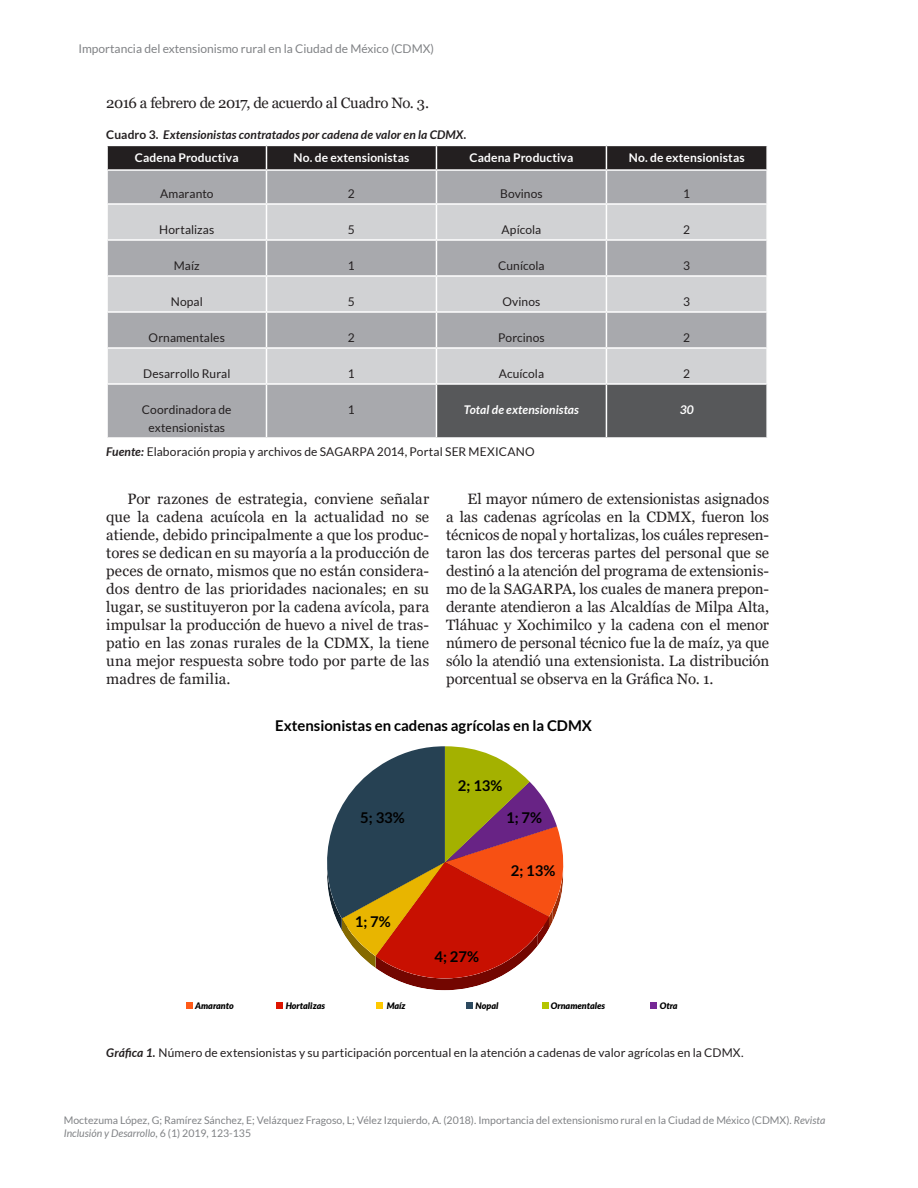
<style>
.page{position:relative;width:918px;height:1188px;background:#fff}
.page>*{position:absolute;margin:0;border:0;box-sizing:border-box;transform-origin:0 0}
.t1{font:15px/18px "Georgia";letter-spacing:-.005em;color:#231f20;text-align:justify}
.t2{font:15px "Georgia";letter-spacing:-.025em;color:#231f20}
.t3{font:700 14.85px "Lato";color:#000}
.t4{font:12px/18px "Lato";letter-spacing:.005em;color:#231f20;text-align:center}
.t5{font:700 12px "Lato";letter-spacing:.01em;color:#fff}
.t6{font:italic 700 12px "Lato";letter-spacing:.01em;color:#231f20}
.t7{font:12px "Lato";color:#808285}
.t8{font:italic 700 12px "Lato";letter-spacing:.005em;color:#fff}
.t9{font:10.5px/12.6px "Lato";color:#808285}
.t10{font:italic 900 9px "Lato";color:#000}
.s1{font-style:normal}
.s2{font-weight:700;font-style:italic}
.s3{font-style:italic}
</style>
<div class="page">
<div style="left:108px;top:171px;width:658px;height:266px;background:#a8a9ad"></div>
<svg style="left:108px;top:205px;width:658px;height:178px;background:#c0c1c4"></svg>
<div style="left:437px;top:385px;width:329px;height:52px;background:#57585a"></div>
<svg style="left:107px;top:145px;width:659px;height:24px;background:#2f2b2c"></svg>
<hr style="left:266px;top:171px;width:1px;height:32px;background:#fff">
<hr style="left:436px;top:171px;width:1px;height:32px;background:#fff">
<hr style="left:606px;top:171px;width:1px;height:32px;background:#fff">
<hr style="left:106px;top:203px;width:160px;height:2px;background:#fff">
<hr style="left:266px;top:203px;width:170px;height:2px;background:#fff">
<hr style="left:266px;top:205px;width:1px;height:34px;background:#fff">
<hr style="left:436px;top:203px;width:170px;height:2px;background:#fff">
<hr style="left:436px;top:205px;width:1px;height:34px;background:#fff">
<hr style="left:606px;top:203px;width:162px;height:2px;background:#fff">
<hr style="left:606px;top:205px;width:1px;height:34px;background:#fff">
<hr style="left:106px;top:239px;width:160px;height:2px;background:#fff">
<hr style="left:266px;top:239px;width:170px;height:2px;background:#fff">
<hr style="left:266px;top:241px;width:1px;height:34px;background:#fff">
<hr style="left:436px;top:239px;width:170px;height:2px;background:#fff">
<hr style="left:436px;top:241px;width:1px;height:34px;background:#fff">
<hr style="left:606px;top:239px;width:162px;height:2px;background:#fff">
<hr style="left:606px;top:241px;width:1px;height:34px;background:#fff">
<hr style="left:106px;top:275px;width:160px;height:2px;background:#fff">
<hr style="left:266px;top:275px;width:170px;height:2px;background:#fff">
<hr style="left:266px;top:277px;width:1px;height:34px;background:#fff">
<hr style="left:436px;top:275px;width:170px;height:2px;background:#fff">
<hr style="left:436px;top:277px;width:1px;height:34px;background:#fff">
<hr style="left:606px;top:275px;width:162px;height:2px;background:#fff">
<hr style="left:606px;top:277px;width:1px;height:34px;background:#fff">
<hr style="left:106px;top:311px;width:160px;height:2px;background:#fff">
<hr style="left:266px;top:311px;width:170px;height:2px;background:#fff">
<hr style="left:266px;top:313px;width:1px;height:34px;background:#fff">
<hr style="left:436px;top:311px;width:170px;height:2px;background:#fff">
<hr style="left:436px;top:313px;width:1px;height:34px;background:#fff">
<hr style="left:606px;top:311px;width:162px;height:2px;background:#fff">
<hr style="left:606px;top:313px;width:1px;height:34px;background:#fff">
<hr style="left:106px;top:347px;width:160px;height:2px;background:#fff">
<hr style="left:266px;top:347px;width:170px;height:2px;background:#fff">
<hr style="left:266px;top:349px;width:1px;height:34px;background:#fff">
<hr style="left:436px;top:347px;width:170px;height:2px;background:#fff">
<hr style="left:436px;top:349px;width:1px;height:34px;background:#fff">
<hr style="left:606px;top:347px;width:162px;height:2px;background:#fff">
<hr style="left:606px;top:349px;width:1px;height:34px;background:#fff">
<hr style="left:106px;top:383px;width:160px;height:2px;background:#fff">
<hr style="left:266px;top:383px;width:170px;height:2px;background:#fff">
<hr style="left:266px;top:385px;width:1px;height:52px;background:#fff">
<hr style="left:436px;top:383px;width:170px;height:2px;background:#fff">
<hr style="left:436px;top:385px;width:1px;height:52px;background:#fff">
<hr style="left:606px;top:383px;width:162px;height:2px;background:#fff">
<hr style="left:606px;top:385px;width:1px;height:52px;background:#fff">
<svg style="left:327px;top:746px;width:236px;height:244px"></svg>
<div style="left:186px;top:1002px;width:6px;height:7px;background:#ff5a18"></div>
<div style="left:276px;top:1002px;width:6px;height:7px;background:#de1401"></div>
<div style="left:377px;top:1002px;width:6px;height:7px;background:#ffc900"></div>
<div style="left:467px;top:1002px;width:6px;height:7px;background:#2c495f"></div>
<div style="left:542px;top:1002px;width:6px;height:7px;background:#b4c500"></div>
<div style="left:651px;top:1002px;width:6px;height:7px;background:#752895"></div>
<p class="t7" style="left:78px;top:42px;width:357px">Importancia del extensionismo rural en la Ciudad de México (CDMX)</p>
<p class="t2" style="left:106px;top:94px;width:324px">2016 a febrero de 2017, de acuerdo al Cuadro No. 3.</p>
<p class="t6" style="left:106px;top:127px;width:362px"><span class="s1">Cuadro 3.</span> Extensionistas contratados por cadena de valor en la CDMX.</p>
<p class="t5" style="left:135px;top:151px;width:105px">Cadena Productiva</p>
<p class="t5" style="left:294px;top:151px;width:117px">No. de extensionistas</p>
<p class="t5" style="left:470px;top:151px;width:105px">Cadena Productiva</p>
<p class="t5" style="left:629px;top:151px;width:117px">No. de extensionistas</p>
<p class="t4" style="left:160px;top:185px;width:55px">Amaranto</p>
<p class="t4" style="left:348px;top:185px;width:8px">2</p>
<p class="t4" style="left:500px;top:185px;width:44px">Bovinos</p>
<p class="t4" style="left:683px;top:185px;width:8px">1</p>
<p class="t4" style="left:159px;top:221px;width:57px">Hortalizas</p>
<p class="t4" style="left:348px;top:221px;width:8px">5</p>
<p class="t4" style="left:502px;top:221px;width:41px">Apícola</p>
<p class="t4" style="left:683px;top:221px;width:8px">2</p>
<p class="t4" style="left:174px;top:257px;width:27px">Maíz</p>
<p class="t4" style="left:348px;top:257px;width:8px">1</p>
<p class="t4" style="left:498px;top:257px;width:48px">Cunícola</p>
<p class="t4" style="left:683px;top:257px;width:8px">3</p>
<p class="t4" style="left:171px;top:293px;width:34px">Nopal</p>
<p class="t4" style="left:348px;top:293px;width:8px">5</p>
<p class="t4" style="left:502px;top:293px;width:39px">Ovinos</p>
<p class="t4" style="left:683px;top:293px;width:8px">3</p>
<p class="t4" style="left:149px;top:329px;width:78px">Ornamentales</p>
<p class="t4" style="left:348px;top:329px;width:8px">2</p>
<p class="t4" style="left:498px;top:329px;width:48px">Porcinos</p>
<p class="t4" style="left:683px;top:329px;width:8px">2</p>
<p class="t4" style="left:143px;top:365px;width:89px">Desarrollo Rural</p>
<p class="t4" style="left:348px;top:365px;width:8px">1</p>
<p class="t4" style="left:499px;top:365px;width:47px">Acuícola</p>
<p class="t4" style="left:683px;top:365px;width:8px">2</p>
<p class="t4" style="left:142px;top:401px;width:91px">Coordinadora de extensionistas</p>
<p class="t4" style="left:348px;top:401px;width:8px">1</p>
<p class="t8" style="left:464px;top:403px;width:117px">Total de extensionistas</p>
<p class="t8" style="left:680px;top:403px;width:16px">30</p>
<p class="t4" style="left:106px;top:443px;width:430px"><span class="s2">Fuente:</span> Elaboración propia y archivos de SAGARPA 2014, Portal SER MEXICANO</p>
<p class="t1" style="left:106px;top:490px;width:324px;text-indent:21px">Por razones de estrategia, conviene señalar que la cadena acuícola en la actualidad no se atiende, debido principalmente a que los produc&shy;tores se dedican en su mayoría a la producción de peces de ornato, mismos que no están considera&shy;dos dentro de las prioridades nacionales; en su lugar, se sustituyeron por la cadena avícola, para impulsar la producción de huevo a nivel de tras&shy;patio en las zonas rurales de la CDMX, la tiene una mejor respuesta sobre todo por parte de las madres de familia.</p>
<p class="t1" style="left:446px;top:490px;width:324px;text-indent:21px">El mayor número de extensionistas asignados a las cadenas agrícolas en la CDMX, fueron los técnicos de nopal y hortalizas, los cuáles represen&shy;taron las dos terceras partes del personal que se destinó a la atención del programa de extensionis&shy;mo de la SAGARPA, los cuales de manera prepon&shy;derante atendieron a las Alcaldías de Milpa Alta, Tláhuac y Xochimilco y la cadena con el menor número de personal técnico fue la de maíz, ya que sólo la atendió una extensionista. La distribución porcentual se observa en la Gráfica No. 1.</p>
<p class="t3" style="left:275px;top:717px;width:318px">Extensionistas en cadenas agrícolas en la CDMX</p>
<p class="t3" style="left:360px;top:809px;width:46px">5; 33%</p>
<p class="t3" style="left:355px;top:913px;width:37px">1; 7%</p>
<p class="t3" style="left:458px;top:777px;width:46px">2; 13%</p>
<p class="t3" style="left:506px;top:809px;width:37px">1; 7%</p>
<p class="t3" style="left:434px;top:948px;width:46px">4; 27%</p>
<p class="t3" style="left:511px;top:862px;width:46px">2; 13%</p>
<p class="t10" style="left:195px;top:1001px;width:40px">Amaranto</p>
<p class="t10" style="left:286px;top:1001px;width:41px">Hortalizas</p>
<p class="t10" style="left:387px;top:1001px;width:20px">Maíz</p>
<p class="t10" style="left:476px;top:1001px;width:24px">Nopal</p>
<p class="t10" style="left:551px;top:1001px;width:56px">Ornamentales</p>
<p class="t10" style="left:660px;top:1001px;width:19px">Otra</p>
<p class="t4" style="left:106px;top:1043px;width:639px"><span class="s2">Gráfica 1.</span> Número de extensionistas y su participación porcentual en la atención a cadenas de valor agrícolas en la CDMX.</p>
<p class="t9" style="left:64px;top:1114px;width:763px">Moctezuma López, G; Ramírez Sánchez, E; Velázquez Fragoso, L; Vélez Izquierdo, A. (2018). Importancia del extensionismo rural en la Ciudad de México (CDMX). <span class="s3">Revista<br>Inclusión y Desarrollo</span>, 6 (1) 2019, 123-135</p>
</div>
